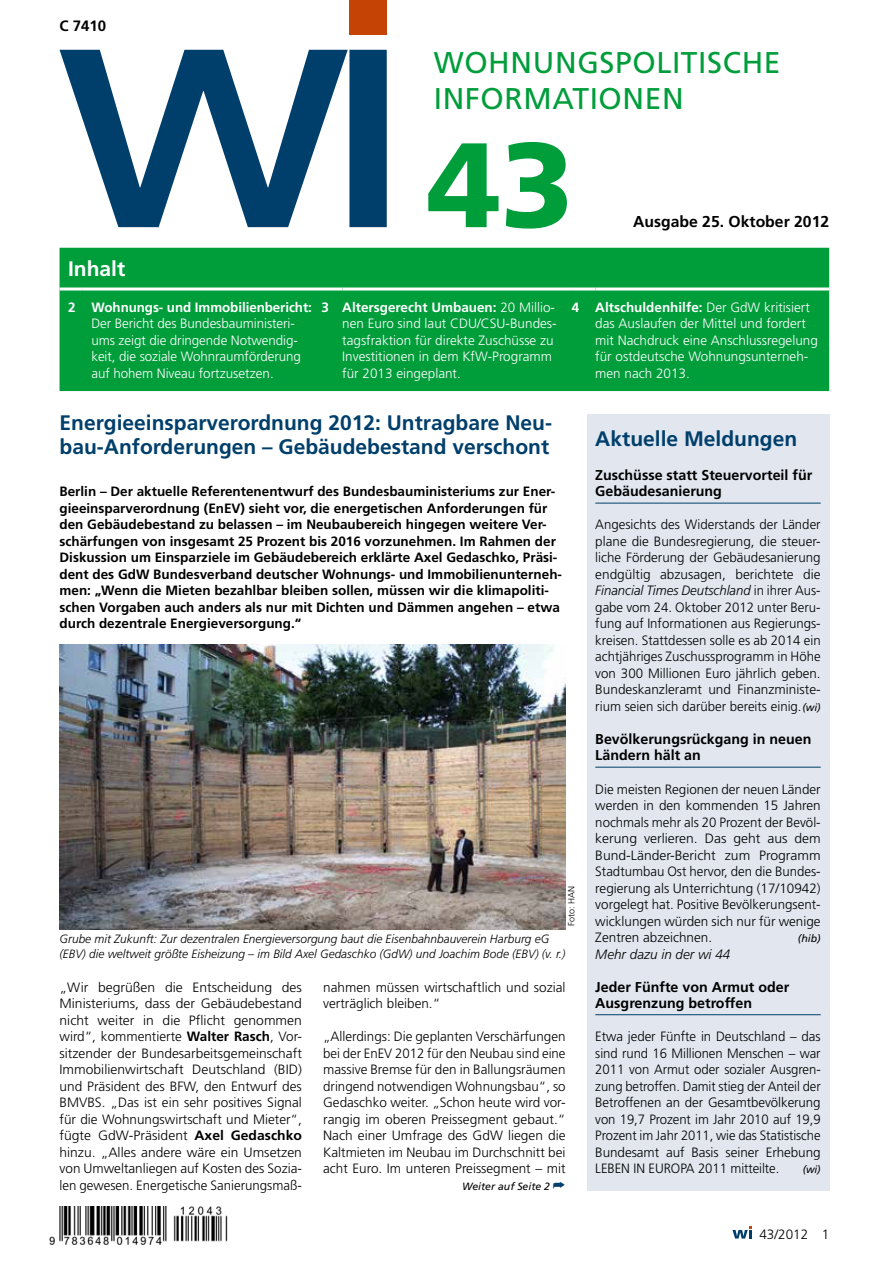
<style>
.page{position:relative;width:893px;height:1263px;background:#fff}
.page>*{position:absolute;margin:0;border:0;box-sizing:border-box;transform-origin:0 0}
.t1{font:900 120px "Frutiger";color:#009d3b}
.t2{font:30px/36px "Frutiger";letter-spacing:.02em;color:#009d3b}
.t3{font:700 21px/24px "Frutiger";color:#003f6b}
.t4{font:700 21px "Frutiger";color:#fff}
.t5{font:700 15.75px "Frutiger";color:#000}
.t6{font:700 15px "Frutiger";color:#000}
.t7{font:700 14.25px/16.5px "Frutiger";color:#000}
.t8{font:300 13.5px/16.5px "Frutiger";color:#000;text-align:justify}
.t9{font:700 13.5px/16.5px "Frutiger";color:#000}
.t10{font:300 13.5px/16.5px "Frutiger";color:#fff}
.t11{font:700 13.5px "Frutiger";letter-spacing:-.005em;color:#fff}
.t12{font:italic 300 13.5px "Frutiger";color:#000}
.t13{font:italic 300 12px/15px "Frutiger";color:#000}
.t14{font:italic 10.5px "Frutiger";color:#000}
.t15{font:300 9px "Frutiger";color:#000}
.s1{font-weight:700}
.s2{color:#003f6b}
.s3{font-style:italic}
.s4{font-weight:400;font-style:italic;font-size:10.5px}
</style>
<div class="page">
<img style="left:49px;top:1206px;width:179px;height:38px">
<div style="left:587px;top:414px;width:242px;height:777px;background:#e1e6ef"></div>
<hr style="left:595px;top:503px;width:226px;height:1px;background:#003f6b">
<hr style="left:595px;top:767px;width:226px;height:1px;background:#003f6b">
<hr style="left:595px;top:1014px;width:226px;height:1px;background:#003f6b">
<svg style="left:732px;top:1226px;width:20px;height:12px"></svg>
<div style="left:60px;top:248px;width:769px;height:143px;background:#009d3b"></div>
<hr style="left:60px;top:287px;width:23px;height:3px;background:#fff">
<hr style="left:83px;top:287px;width:238px;height:3px;background:#fff">
<hr style="left:321px;top:287px;width:21px;height:3px;background:#fff">
<hr style="left:342px;top:287px;width:230px;height:3px;background:#fff">
<hr style="left:572px;top:287px;width:23px;height:3px;background:#fff">
<hr style="left:595px;top:287px;width:234px;height:3px;background:#fff">
<svg style="left:60px;top:50px;width:327px;height:177px"></svg>
<div style="left:350px;top:0;width:37px;height:34px;background:#c54304"></div>
<img style="left:60px;top:645px;width:506px;height:284px">
<p class="t6" style="left:60px;top:17px;width:48px">C 7410</p>
<h2 class="t2" style="left:434px;top:44px;width:348px">WOHNUNGSPOLITISCHE<br>I NFORMATIONEN</h2>
<h1 class="t1" style="left:427px;top:113px;width:148px">43</h1>
<p class="t5" style="left:633px;top:212px;width:198px">Ausgabe 25. Oktober 2012</p>
<h3 class="t4" style="left:68px;top:257px;width:59px">Inhalt</h3>
<p class="t11" style="left:68px;top:299px;width:245px">2 Wohnungs- und Immobilienbericht:</p>
<p class="t10" style="left:91px;top:316px;width:211px">Der Bericht des Bundesbauministeri&shy;ums zeigt die dringende Notwendig&shy;keit, die soziale Wohnraumförderung auf hohem Niveau fortzusetzen.</p>
<p class="t10" style="left:342px;top:299px;width:216px;text-indent:-21px"><span class="s1">3 Altersgerecht Umbauen:</span> 20 Millio&shy;nen Euro sind laut CDU/CSU-Bundes&shy;tagsfraktion für direkte Zuschüsse zu Investitionen in dem KfW-Programm für 2013 eingeplant.</p>
<p class="t10" style="left:595px;top:299px;width:224px;text-indent:-23px"><span class="s1">4 Altschuldenhilfe:</span> Der GdW kritisiert das Auslaufen der Mittel und fordert mit Nachdruck eine Anschlussregelung für ostdeutsche Wohnungsunterneh&shy;men nach 2013.</p>
<h3 class="t3" style="left:60px;top:410px;width:494px">Energieeinsparverordnung 2012: Untragbare Neu&shy;bau-Anforderungen – Gebäudebestand verschont</h3>
<p class="t9" style="left:60px;top:483px;width:504px">Berlin – Der aktuelle Referentenentwurf des Bundesbauministeriums zur Ener&shy;gieeinsparverordnung (EnEV) sieht vor, die energetischen Anforderungen für den Gebäudebestand zu belassen – im Neubaubereich hingegen weitere Ver&shy;schärfungen von insgesamt 25 Prozent bis 2016 vorzunehmen. Im Rahmen der Diskussion um Einsparziele im Gebäudebereich erklärte Axel Gedaschko, Präsi&shy;dent des GdW Bundesverband deutscher Wohnungs- und Immobilienunterneh&shy;men: „Wenn die Mieten bezahlbar bleiben sollen, müssen wir die klimapoliti&shy;schen Vorgaben auch anders als nur mit Dichten und Dämmen angehen – etwa durch dezentrale Energieversorgung.“</p>
<p class="t15" style="left:566px;top:925px;width:42px;rotate:-90deg">Foto: HAN</p>
<p class="t13" style="left:60px;top:932px;width:507px">Grube mit Zukunft: Zur dezentralen Energieversorgung baut die Eisenbahnbauverein Harburg eG (EBV) die weltweit größte Eisheizung – im Bild Axel Gedaschko (GdW) und Joachim Bode (EBV) (v. r.)</p>
<p class="t8" style="left:60px;top:979px;width:244px">„Wir begrüßen die Entscheidung des Ministeriums, dass der Gebäudebestand nicht weiter in die Pflicht genommen wird“, kommentierte <span class="s1">Walter Rasch</span>, Vor&shy;sitzender der Bundesarbeitsgemeinschaft Immobilienwirtschaft Deutschland (BID) und Präsident des BFW, den Entwurf des BMVBS. „Das ist ein sehr positives Signal für die Wohnungswirtschaft und Mieter“, fügte GdW-Präsident <span class="s1">Axel Gedaschko </span>hinzu. „Alles andere wäre ein Umsetzen von Umweltanliegen auf Kosten des Sozia&shy;len gewesen. Energetische Sanierungsmaß-</p>
<p class="t8" style="left:323px;top:979px;width:244px">nahmen müssen wirtschaftlich und sozial verträglich bleiben.“</p>
<p class="t8" style="left:323px;top:1028px;width:244px">„Allerdings: Die geplanten Verschärfungen bei der EnEV 2012 für den Neubau sind eine massive Bremse für den in Ballungsräumen dringend notwendigen Wohnungsbau“, so Gedaschko weiter. „Schon heute wird vor&shy;rangig im oberen Preissegment gebaut.“ Nach einer Umfrage des GdW liegen die Kaltmieten im Neubau im Durchschnitt bei acht Euro. Im unteren Preissegment – mit</p>
<p class="t14" style="left:462px;top:1180px;width:105px">Weiter auf Seite 2 <span class="s2">➦</span></p>
<h3 class="t3" style="left:595px;top:427px;width:203px">Aktuelle Meldungen</h3>
<p class="t7" style="left:595px;top:467px;width:218px">Zuschüsse statt Steuervorteil für<br>Gebäudesanierung</p>
<p class="t8" style="left:595px;top:517px;width:227px">Angesichts des Widerstands der Länder plane die Bundesregierung, die steuer&shy;liche Förderung der Gebäudesanierung endgültig abzusagen, berichtete die <span class="s3">Financial Times Deutschland</span> in ihrer Aus&shy;gabe vom 24. Oktober 2012 unter Beru&shy;fung auf Informationen aus Regierungs&shy;kreisen. Stattdessen solle es ab 2014 ein achtjähriges Zuschussprogramm in Höhe von 300 Millionen Euro jährlich geben.<br>Bundeskanzleramt und Finanzministe&shy;rium seien sich darüber bereits einig.<span class="s4">(wi)</span></p>
<p class="t7" style="left:595px;top:731px;width:218px">Bevölkerungsrückgang in neuen<br>Ländern hält an</p>
<p class="t8" style="left:595px;top:781px;width:227px">Die meisten Regionen der neuen Länder werden in den kommenden 15 Jahren nochmals mehr als 20 Prozent der Bevöl&shy;kerung verlieren. Das geht aus dem Bund-Länder-Bericht zum Programm Stadtumbau Ost hervor, den die Bundes&shy;regierung als Unterrichtung (17/10942) vorgelegt hat. Positive Bevölkerungsent&shy;wicklungen würden sich nur für wenige Zentren abzeichnen.</p>
<p class="t14" style="left:798px;top:932px;width:24px">(hib)</p>
<p class="t12" style="left:595px;top:946px;width:137px">Mehr dazu in der wi 44</p>
<p class="t7" style="left:595px;top:978px;width:195px">Jeder Fünfte von Armut oder<br>Ausgrenzung betroffen</p>
<p class="t8" style="left:595px;top:1028px;width:227px">Etwa jeder Fünfte in Deutschland – das sind rund 16 Millionen Menschen – war 2011 von Armut oder sozialer Ausgren&shy;zung betroffen. Damit stieg der Anteil der Betroffenen an der Gesamtbevölkerung von 19,7 Prozent im Jahr 2010 auf 19,9<br>Prozent im Jahr 2011, wie das Statistische Bundesamt auf Basis seiner Erhebung LEBEN IN EUROPA 2011 mitteilte.</p>
<p class="t14" style="left:803px;top:1163px;width:19px">(wi)</p>
<p class="t8" style="left:759px;top:1226px;width:71px">43/2012 1</p>
</div>
